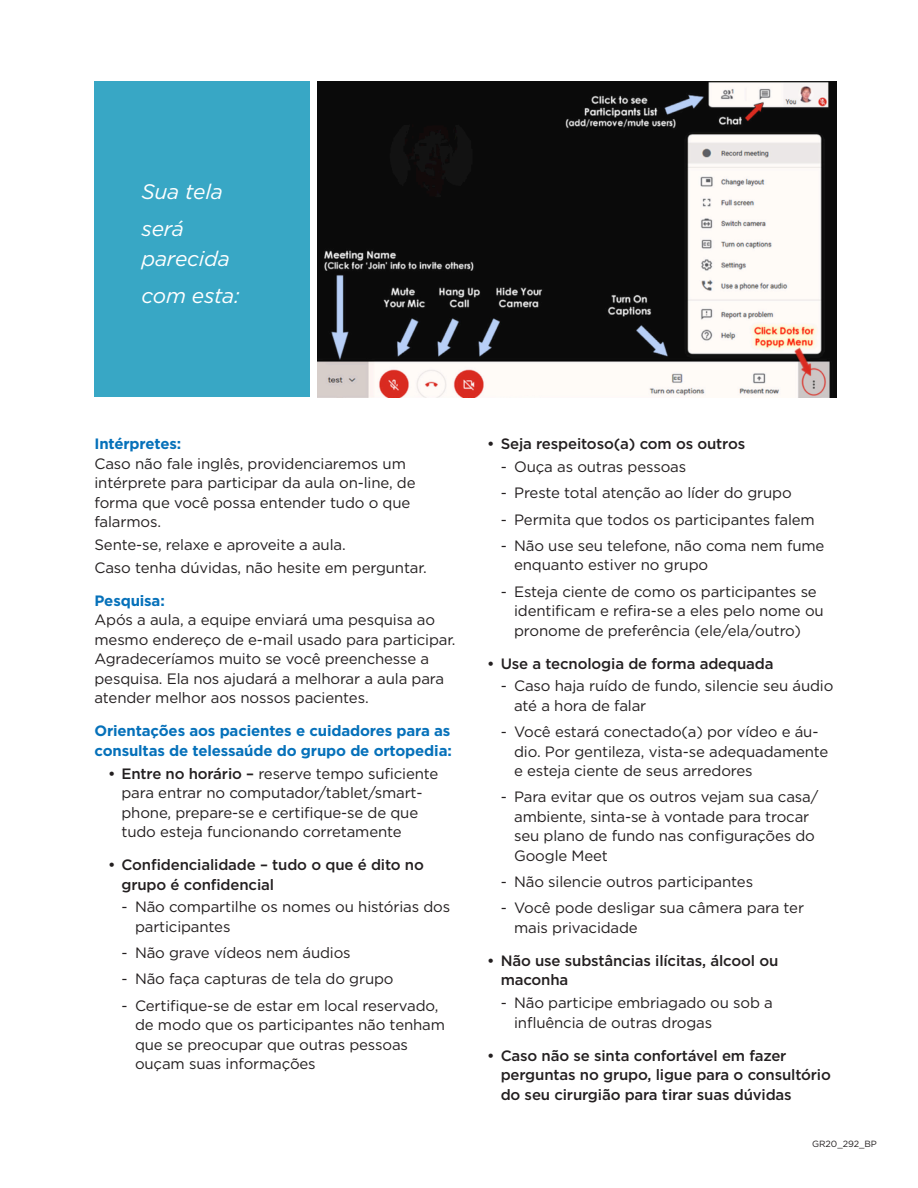
<style>
.page{position:relative;width:918px;height:1188px;background:#fff}
.page>*{position:absolute;margin:0;border:0;box-sizing:border-box;transform-origin:0 0}
.t1{font:italic 21px/36.8px "Gotham";letter-spacing:-.01em;color:#fff}
.t2{font:15px/19.5px "Gotham";letter-spacing:-.01em;color:#231f20}
.t3{font:500 15px/19.5px "Gotham";letter-spacing:-.01em;color:#231f20}
.t4{font:700 15px/19.5px "Gotham";letter-spacing:-.01em;color:#0671ba}
.t5{font:9px "Gotham";letter-spacing:-.005em;color:#231f20}
.s1{font-weight:500}
</style>
<div class="page">
<img style="left:317px;top:81px;width:520px;height:316px">
<div style="left:94px;top:81px;width:216px;height:315px;background:#38a7c5"></div>
<h1 class="t1" style="left:141px;top:173px;width:83px">Sua tela será</h1>
<h1 class="t1" style="left:141px;top:240px;width:100px">parecida com esta:</h1>
<p class="t4" style="left:94px;top:434px;width:88px">Intérpretes:</p>
<p class="t2" style="left:94px;top:454px;width:323px">Caso não fale inglês, providenciaremos um intérprete para participar da aula on-line, de forma que você possa entender tudo o que falarmos.</p>
<p class="t2" style="left:94px;top:533px;width:334px;line-height:22.8px">Sente-se, relaxe e aproveite a aula.<br>Caso tenha dúvidas, não hesite em perguntar.</p>
<p class="t4" style="left:94px;top:591px;width:72px">Pesquisa:</p>
<p class="t2" style="left:94px;top:610px;width:363px">Após a aula, a equipe enviará uma pesquisa ao mesmo endereço de e-mail usado para participar.<br>Agradeceríamos muito se você preenchesse a pesquisa. Ela nos ajudará a melhorar a aula para atender melhor aos nossos pacientes.</p>
<p class="t4" style="left:94px;top:721px;width:359px">Orientações aos pacientes e cuidadores para as consultas de telessaúde do grupo de ortopedia:</p>
<p class="t2" style="left:122px;top:763px;width:318px;text-indent:-14px"><span class="s1">• Entre no horário –</span> reserve tempo suficiente para entrar no computador/tablet/smart&shy;phone, prepare-se e certifique-se de que tudo esteja funcionando corretamente</p>
<p class="t3" style="left:122px;top:855px;width:304px;text-indent:-14px">• Confidencialidade – tudo o que é dito no grupo é confidencial</p>
<p class="t2" style="left:135px;top:897px;width:317px;text-indent:-14px">- Não compartilhe os nomes ou histórias dos participantes</p>
<p class="t2" style="left:122px;top:943px;width:231px">- Não grave vídeos nem áudios</p>
<p class="t2" style="left:122px;top:969px;width:274px">- Não faça capturas de tela do grupo</p>
<p class="t2" style="left:135px;top:995px;width:312px;text-indent:-14px">- Certifique-se de estar em local reservado, de modo que os participantes não tenham que se preocupar que outras pessoas ouçam suas informações</p>
<p class="t3" style="left:487px;top:434px;width:260px">• Seja respeitoso(a) com os outros</p>
<p class="t2" style="left:501px;top:457px;width:187px">- Ouça as outras pessoas</p>
<p class="t2" style="left:501px;top:483px;width:293px">- Preste total atenção ao líder do grupo</p>
<p class="t2" style="left:501px;top:509px;width:316px">- Permita que todos os participantes falem</p>
<p class="t2" style="left:514px;top:536px;width:312px;text-indent:-14px">- Não use seu telefone, não coma nem fume enquanto estiver no grupo</p>
<p class="t2" style="left:514px;top:581px;width:311px;text-indent:-14px">- Esteja ciente de como os participantes se identificam e refira-se a eles pelo nome ou pronome de preferência (ele/ela/outro)</p>
<p class="t3" style="left:487px;top:653px;width:288px">• Use a tecnologia de forma adequada</p>
<p class="t2" style="left:514px;top:676px;width:321px;text-indent:-14px">- Caso haja ruído de fundo, silencie seu áudio até a hora de falar</p>
<p class="t2" style="left:514px;top:722px;width:316px;text-indent:-14px">- Você estará conectado(a) por vídeo e áu&shy;dio. Por gentileza, vista-se adequadamente e esteja ciente de seus arredores</p>
<p class="t2" style="left:514px;top:787px;width:306px;text-indent:-14px">- Para evitar que os outros vejam sua casa/ ambiente, sinta-se à vontade para trocar seu plano de fundo nas configurações do Google Meet</p>
<p class="t2" style="left:501px;top:872px;width:254px">- Não silencie outros participantes</p>
<p class="t2" style="left:514px;top:898px;width:291px;text-indent:-14px">- Você pode desligar sua câmera para ter mais privacidade</p>
<p class="t3" style="left:501px;top:951px;width:279px;text-indent:-13px">• Não use substâncias ilícitas, álcool ou maconha</p>
<p class="t2" style="left:514px;top:993px;width:260px;text-indent:-14px">- Não participe embriagado ou sob a influência de outras drogas</p>
<p class="t3" style="left:501px;top:1045px;width:332px;text-indent:-13px">• Caso não se sinta confortável em fazer perguntas no grupo, ligue para o consultório do seu cirurgião para tirar suas dúvidas</p>
<p class="t5" style="left:812px;top:1138px;width:66px">GR20_292_BP</p>
</div>
